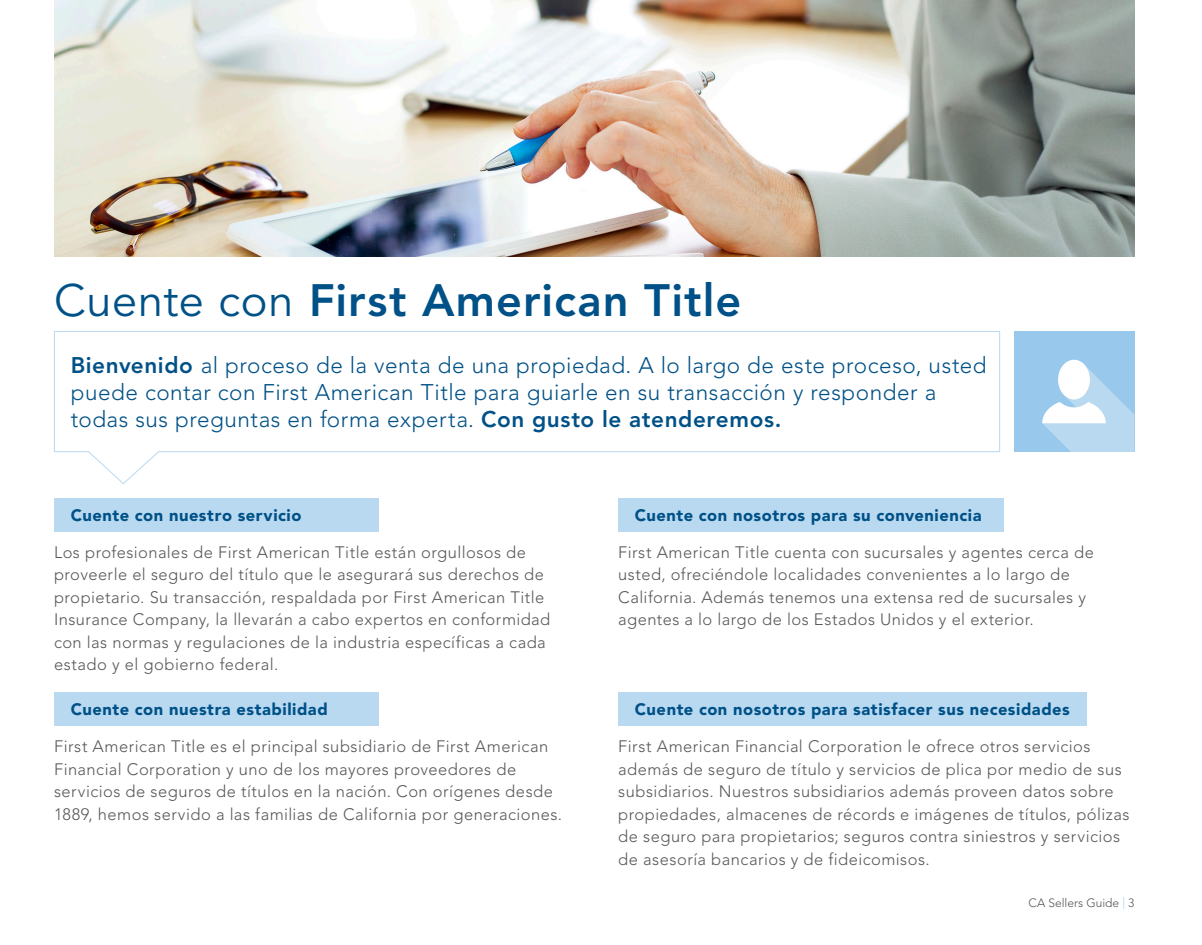
<style>
.page{position:relative;width:1202px;height:945px;background:#fff}
.page>*{position:absolute;margin:0;border:0;box-sizing:border-box;transform-origin:0 0}
.t1{font:800 45px "Avenir LT Std";letter-spacing:.025em;color:#005187}
.t2{font:300 22.5px/27px "Avenir LT Std";letter-spacing:.025em;color:#005187}
.t3{font:300 16.5px/22.5px "Avenir LT Std";letter-spacing:.03em;color:#57585a}
.t4{font:900 16.5px "Avenir LT Std";letter-spacing:.03em;color:#005187}
.t5{font:300 12px "Avenir LT Std";color:#57585a}
.s1{font-weight:400}
.s2{font-weight:800}
.s3{font-weight:400;color:#b9d9f1}
</style>
<div class="page">
<img style="left:54px;top:0;width:1080px;height:256px">
<svg style="left:54px;top:331px;width:946px;height:153px"></svg>
<div style="left:1013px;top:331px;width:121px;height:121px;background:#98c8ec"></div>
<svg style="left:1042px;top:360px;width:92px;height:92px"></svg>
<div style="left:54px;top:498px;width:324px;height:33px;background:#b9d9f1"></div>
<div style="left:54px;top:692px;width:324px;height:34px;background:#b9d9f1"></div>
<div style="left:618px;top:498px;width:385px;height:33px;background:#b9d9f1"></div>
<div style="left:618px;top:692px;width:468px;height:34px;background:#b9d9f1"></div>
<h1 class="t1" style="left:54px;top:274px;width:688px"><span class="s1">Cuente con</span> First American Title</h1>
<h2 class="t2" style="left:71px;top:352px;width:917px"><span class="s2">Bienvenido</span> al proceso de la venta de una propiedad. A lo largo de este proceso, usted puede contar con First American Title para guiarle en su transacción y responder a todas sus preguntas en forma experta. <span class="s2">Con gusto le atenderemos.</span></h2>
<p class="t4" style="left:71px;top:505px;width:232px">Cuente con nuestro servicio</p>
<p class="t3" style="left:54px;top:541px;width:498px">Los profesionales de First American Title están orgullosos de proveerle el seguro del título que le asegurará sus derechos de propietario. Su transacción, respaldada por First American Title Insurance Company, la llevarán a cabo expertos en conformidad con las normas y regulaciones de la industria específicas a cada estado y el gobierno federal.</p>
<p class="t4" style="left:71px;top:699px;width:258px">Cuente con nuestra estabilidad</p>
<p class="t3" style="left:54px;top:735px;width:509px">First American Title es el principal subsidiario de First American Financial Corporation y uno de los mayores proveedores de servicios de seguros de títulos en la nación. Con orígenes desde 1889, hemos servido a las familias de California por generaciones.</p>
<p class="t4" style="left:635px;top:505px;width:348px">Cuente con nosotros para su conveniencia</p>
<p class="t3" style="left:618px;top:541px;width:477px">First American Title cuenta con sucursales y agentes cerca de usted, ofreciéndole localidades convenientes a lo largo de California. Además tenemos una extensa red de sucursales y agentes a lo largo de los Estados Unidos y el exterior.</p>
<p class="t4" style="left:635px;top:700px;width:436px">Cuente con nosotros para satisfacer sus necesidades</p>
<p class="t3" style="left:618px;top:735px;width:513px">First American Financial Corporation le ofrece otros servicios además de seguro de título y servicios de plica por medio de sus subsidiarios. Nuestros subsidiarios además proveen datos sobre propiedades, almacenes de récords e imágenes de títulos, pólizas de seguro para propietarios; seguros contra siniestros y servicios de asesoría bancarios y de fideicomisos.</p>
<p class="t5" style="left:1028px;top:896px;width:107px">CA Sellers Guide <span class="s3">|</span> 3</p>
</div>
